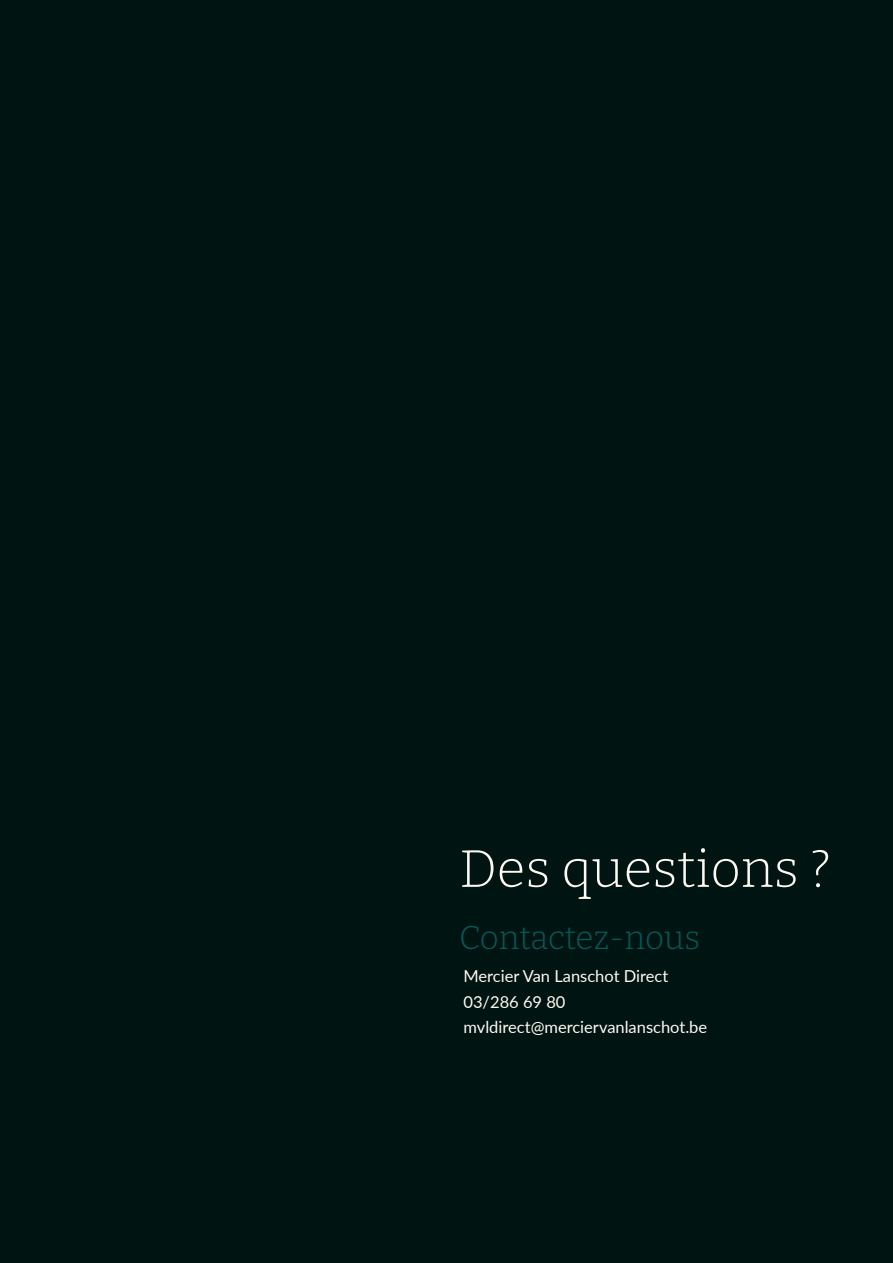
<style>
.page{position:relative;width:893px;height:1263px;background:#001512}
.page>*{position:absolute;margin:0;border:0;box-sizing:border-box;transform-origin:0 0}
.t1{font:300 52.5px "Bitter";color:#fef9f1}
.t2{font:300 33px "Bitter";color:#015c5e}
.t3{font:16.5px/25.5px "Lato";color:#fef9f1}
</style>
<div class="page">
<h1 class="t1" style="left:459px;top:835px;width:373px">Des questions ?</h1>
<h2 class="t2" style="left:459px;top:917px;width:242px">Contactez-nous</h2>
<p class="t3" style="left:463px;top:963px;width:245px">Mercier Van Lanschot Direct<br>03/286 69 80 mvldirect@merciervanlanschot.be</p>
</div>
